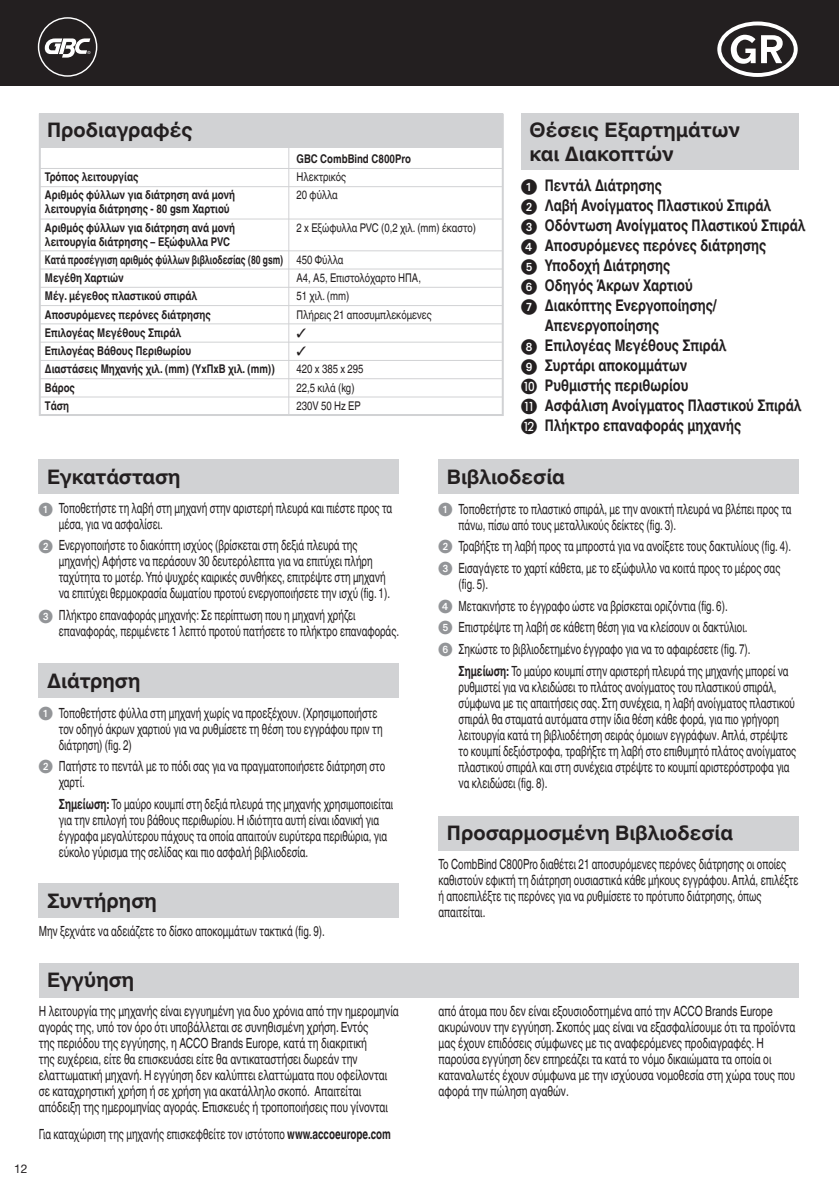
<style>
.page{position:relative;width:839px;height:1191px;background:#fff}
.page>*{position:absolute;margin:0;border:0;box-sizing:border-box;transform-origin:0 0}
.t1{font:700 20px/24px "Helvetica Linotype";color:#231f20}
.t2{font:700 16px "Helvetica Linotype";color:#231f20;scale:.8 1}
.t3{font:14px/16px "Helvetica Linotype";color:#231f20;scale:.7 1}
.t4{font:14px/16px "Helvetica Linotype";color:#231f20;scale:.73 1}
.t5{font:700 12px/18.2px "Helvetica Linotype";color:#231f20;scale:.8 1}
.t6{font:12px/18.2px "Helvetica Linotype";color:#231f20;scale:.8 1}
.t7{font:12px "Helvetica Neue";color:#231f20}
.s1{font-family:"European Pi One";font-weight:400}
.s2{font-family:"European Pi One";color:#939598}
.s3{font-weight:700}
</style>
<div class="page">
<div style="left:0;top:0;width:839px;height:85px;background:#231f20"></div>
<svg style="left:38px;top:17px;width:59px;height:60px"></svg>
<div style="left:521px;top:114px;width:277px;height:56px;background:#d1d2d4"></div>
<div style="left:39px;top:460px;width:360px;height:34px;background:#d1d2d4"></div>
<div style="left:39px;top:664px;width:360px;height:34px;background:#d1d2d4"></div>
<div style="left:439px;top:460px;width:360px;height:34px;background:#d1d2d4"></div>
<div style="left:439px;top:816px;width:360px;height:34px;background:#d1d2d4"></div>
<div style="left:39px;top:884px;width:360px;height:34px;background:#d1d2d4"></div>
<div style="left:39px;top:114px;width:465px;height:302px;border:2px solid #d1d2d4"></div>
<div style="left:39px;top:114px;width:464px;height:34px;background:#d1d2d4"></div>
<hr style="left:288px;top:142px;width:1px;height:273px;background:#d1d2d4">
<hr style="left:40px;top:186px;width:462px;height:1px;background:#d1d2d4">
<hr style="left:40px;top:168px;width:462px;height:1px;background:#d1d2d4">
<hr style="left:40px;top:250px;width:462px;height:1px;background:#d1d2d4">
<hr style="left:40px;top:218px;width:462px;height:1px;background:#d1d2d4">
<hr style="left:40px;top:268px;width:462px;height:1px;background:#d1d2d4">
<hr style="left:40px;top:287px;width:462px;height:1px;background:#d1d2d4">
<hr style="left:40px;top:305px;width:462px;height:1px;background:#d1d2d4">
<hr style="left:40px;top:323px;width:462px;height:1px;background:#d1d2d4">
<hr style="left:40px;top:360px;width:462px;height:1px;background:#d1d2d4">
<hr style="left:40px;top:342px;width:462px;height:1px;background:#d1d2d4">
<hr style="left:40px;top:378px;width:462px;height:1px;background:#d1d2d4">
<hr style="left:40px;top:396px;width:462px;height:1px;background:#d1d2d4">
<div style="left:39px;top:963px;width:760px;height:34px;background:#d1d2d4"></div>
<svg style="left:297px;top:341px;width:9px;height:2px"></svg>
<h1 class="t1" style="left:47px;top:118px;width:147px">Προδιαγραφές</h1>
<p class="t5" style="left:45px;top:168px;width:239px">Τρόπος λειτουργίας<br>Αριθμός φύλλων για διάτρηση ανά μονή</p>
<p class="t5" style="left:45px;top:200px;width:239px">λειτουργία διάτρησης - 80 gsm Χαρτιού<br>Αριθμός φύλλων για διάτρηση ανά μονή</p>
<p class="t5" style="left:45px;top:232px;width:300px">λειτουργία διάτρησης – Εξώφυλλα PVC<br>Κατά προσέγγιση αριθμός φύλλων βιβλιοδεσίας (80 gsm)<br>Μεγέθη Χαρτιών<br>Μέγ. μέγεθος πλαστικού σπιράλ<br>Αποσυρόμενες περόνες διάτρησης<br>Επιλογέας Μεγέθους Σπιράλ<br>Επιλογέας Βάθους Περιθωρίου<br>Διαστάσεις Μηχανής χιλ. (mm) (ΥxΠxΒ χιλ. (mm))<br>Βάρος<br>Τάση</p>
<p class="t5" style="left:296px;top:149px;width:145px">GBC CombBind C800Pro</p>
<p class="t6" style="left:296px;top:168px;width:64px">Ηλεκτρικός<br>20 φύλλα</p>
<p class="t6" style="left:296px;top:218px;width:226px">2 x Εξώφυλλα PVC (0,2 χιλ. (mm) έκαστο)</p>
<p class="t6" style="left:296px;top:250px;width:171px">450 Φύλλα<br>A4, A5, Επιστολόχαρτο ΗΠΑ,<br>51 χιλ. (mm)<br>Πλήρεις 21 αποσυμπλεκόμενες</p>
<p class="t6" style="left:296px;top:360px;width:85px">420 x 385 x 295<br>22,5 κιλά (kg)<br>230V 50 Hz ΕΡ</p>
<h1 class="t1" style="left:530px;top:118px;width:212px">Θέσεις Εξαρτημάτων και Διακοπτών</h1>
<p class="t2" style="left:521px;top:176px;width:177px"><span class="s1">1</span> Πεντάλ Διάτρησης</p>
<p class="t2" style="left:521px;top:196px;width:314px"><span class="s1">2</span> Λαβή Ανοίγματος Πλαστικού Σπιράλ</p>
<p class="t2" style="left:521px;top:216px;width:357px"><span class="s1">3</span> Οδόντωση Ανοίγματος Πλαστικού Σπιράλ</p>
<p class="t2" style="left:521px;top:236px;width:308px"><span class="s1">4</span> Αποσυρόμενες περόνες διάτρησης</p>
<p class="t2" style="left:521px;top:256px;width:188px"><span class="s1">5</span> Υποδοχή Διάτρησης</p>
<p class="t2" style="left:521px;top:276px;width:216px"><span class="s1">6</span> Οδηγός Άκρων Χαρτιού</p>
<p class="t2" style="left:521px;top:296px;width:246px"><span class="s1">7</span> Διακόπτης Ενεργοποίησης/</p>
<p class="t2" style="left:545px;top:316px;width:145px">Απενεργοποίησης</p>
<p class="t2" style="left:521px;top:336px;width:258px"><span class="s1">8</span> Επιλογέας Μεγέθους Σπιράλ</p>
<p class="t2" style="left:521px;top:356px;width:209px"><span class="s1">9</span> Συρτάρι αποκομμάτων</p>
<p class="t2" style="left:521px;top:376px;width:210px"><span class="s1">J</span> Ρυθμιστής περιθωρίου</p>
<p class="t2" style="left:521px;top:396px;width:352px"><span class="s1">K</span> Ασφάλιση Ανοίγματος Πλαστικού Σπιράλ</p>
<p class="t2" style="left:521px;top:416px;width:277px"><span class="s1">L</span> Πλήκτρο επαναφοράς μηχανής</p>
<h1 class="t1" style="left:47px;top:465px;width:135px">Εγκατάσταση</h1>
<p class="t3" style="left:59px;top:500px;width:478px;text-indent:-20px"><span class="s2">1</span> Τοποθετήστε τη λαβή στη μηχανή στην αριστερή πλευρά και πιέστε προς τα μέσα, για να ασφαλίσει.</p>
<p class="t3" style="left:59px;top:537px;width:475px;text-indent:-20px"><span class="s2">2</span> Ενεργοποιήστε το διακόπτη ισχύος (βρίσκεται στη δεξιά πλευρά της μηχανής) Αφήστε να περάσουν 30 δευτερόλεπτα για να επιτύχει πλήρη ταχύτητα το μοτέρ. Υπό ψυχρές καιρικές συνθήκες, επιτρέψτε στη μηχανή να επιτύχει θερμοκρασία δωματίου προτού ενεργοποιήσετε την ισχύ (fig. 1).</p>
<p class="t3" style="left:59px;top:607px;width:488px;text-indent:-20px"><span class="s2">3</span> Πλήκτρο επαναφοράς μηχανής: Σε περίπτωση που η μηχανή χρήζει επαναφοράς, περιμένετε 1 λεπτό προτού πατήσετε το πλήκτρο επαναφοράς.</p>
<h1 class="t1" style="left:47px;top:669px;width:95px">Διάτρηση</h1>
<p class="t3" style="left:59px;top:705px;width:464px;text-indent:-20px"><span class="s2">1</span> Τοποθετήστε φύλλα στη μηχανή χωρίς να προεξέχουν. (Χρησιμοποιήστε τον οδηγό άκρων χαρτιού για να ρυθμίσετε τη θέση του εγγράφου πριν τη διάτρηση) (fig. 2)</p>
<p class="t3" style="left:59px;top:758px;width:468px;text-indent:-20px"><span class="s2">2</span> Πατήστε το πεντάλ με το πόδι σας για να πραγματοποιήσετε διάτρηση στο χαρτί.</p>
<p class="t3" style="left:59px;top:796px;width:479px"><span class="s3">Σημείωση:</span> Το μαύρο κουμπί στη δεξιά πλευρά της μηχανής χρησιμοποιείται για την επιλογή του βάθους περιθωρίου. Η ιδιότητα αυτή είναι ιδανική για έγγραφα μεγαλύτερου πάχους τα οποία απαιτούν ευρύτερα περιθώρια, για εύκολο γύρισμα της σελίδας και πιο ασφαλή βιβλιοδεσία.</p>
<h1 class="t1" style="left:47px;top:889px;width:111px">Συντήρηση</h1>
<p class="t3" style="left:39px;top:923px;width:410px">Μην ξεχνάτε να αδειάζετε το δίσκο αποκομμάτων τακτικά (fig. 9).</p>
<h1 class="t1" style="left:447px;top:465px;width:119px">Βιβλιοδεσία</h1>
<p class="t3" style="left:458px;top:501px;width:477px;text-indent:-20px"><span class="s2">1</span> Τοποθετήστε το πλαστικό σπιράλ, με την ανοικτή πλευρά να βλέπει προς τα πάνω, πίσω από τους μεταλλικούς δείκτες (fig. 3).</p>
<p class="t3" style="left:439px;top:536px;width:505px;line-height:21.6px"><span class="s2">2</span> Τραβήξτε τη λαβή προς τα μπροστά για να ανοίξετε τους δακτυλίους (fig. 4).<br><span class="s2">3</span> Εισαγάγετε το χαρτί κάθετα, με το εξώφυλλο να κοιτά προς το μέρος σας</p>
<p class="t3" style="left:458px;top:576px;width:44px">(fig. 5).</p>
<p class="t3" style="left:439px;top:598px;width:415px"><span class="s2">4</span> Μετακινήστε το έγγραφο ώστε να βρίσκεται οριζόντια (fig. 6).</p>
<p class="t3" style="left:439px;top:619px;width:443px"><span class="s2">5</span> Επιστρέψτε τη λαβή σε κάθετη θέση για να κλείσουν οι δακτύλιοι.</p>
<p class="t3" style="left:439px;top:641px;width:447px"><span class="s2">6</span> Σηκώστε το βιβλιοδετημένο έγγραφο για να το αφαιρέσετε (fig. 7).</p>
<p class="t3" style="left:458px;top:663px;width:473px"><span class="s3">Σημείωση:</span> Το μαύρο κουμπί στην αριστερή πλευρά της μηχανής μπορεί να</p>
<p class="t3" style="left:458px;top:679px;width:484px">ρυθμιστεί για να κλειδώσει το πλάτος ανοίγματος του πλαστικού σπιράλ, σύμφωνα με τις απαιτήσεις σας. Στη συνέχεια, η λαβή ανοίγματος πλαστικού σπιράλ θα σταματά αυτόματα στην ίδια θέση κάθε φορά, για πιο γρήγορη λειτουργία κατά τη βιβλιοδέτηση σειράς όμοιων εγγράφων. Απλά, στρέψτε το κουμπί δεξιόστροφα, τραβήξτε τη λαβή στο επιθυμητό πλάτος ανοίγματος πλαστικού σπιράλ και στη συνέχεια στρέψτε το κουμπί αριστερόστροφα για να κλειδώσει (fig. 8).</p>
<h1 class="t1" style="left:447px;top:821px;width:288px">Προσαρμοσμένη Βιβλιοδεσία</h1>
<p class="t3" style="left:439px;top:856px;width:515px">Το CombBind C800Pro διαθέτει 21 αποσυρόμενες περόνες διάτρησης οι οποίες καθιστούν εφικτή τη διάτρηση ουσιαστικά κάθε μήκους εγγράφου. Απλά, επιλέξτε ή αποεπιλέξτε τις περόνες για να ρυθμίσετε το πρότυπο διάτρησης, όπως απαιτείται.</p>
<p class="t7" style="left:14px;top:1161px;width:15px">12</p>
<h1 class="t1" style="left:47px;top:968px;width:89px">Εγγύηση</h1>
<p class="t4" style="left:39px;top:1003px;width:495px">Η λειτουργία της μηχανής είναι εγγυημένη για δυο χρόνια από την ημερομηνία αγοράς της, υπό τον όρο ότι υποβάλλεται σε συνηθισμένη χρήση. Εντός<br>της περιόδου της εγγύησης, η ACCO Brands Europe, κατά τη διακριτική<br>της ευχέρεια, είτε θα επισκευάσει είτε θα αντικαταστήσει δωρεάν την ελαττωματική μηχανή. Η εγγύηση δεν καλύπτει ελαττώματα που οφείλονται σε καταχρηστική χρήση ή σε χρήση για ακατάλληλο σκοπό. Απαιτείται απόδειξη της ημερομηνίας αγοράς. Επισκευές ή τροποποιήσεις που γίνονται</p>
<p class="t4" style="left:439px;top:1003px;width:490px">από άτομα που δεν είναι εξουσιοδοτημένα από την ACCO Brands Europe ακυρώνουν την εγγύηση. Σκοπός μας είναι να εξασφαλίσουμε ότι τα προϊόντα μας έχουν επιδόσεις σύμφωνες με τις αναφερόμενες προδιαγραφές. Η παρούσα εγγύηση δεν επηρεάζει τα κατά το νόμο δικαιώματα τα οποία οι καταναλωτές έχουν σύμφωνα με την ισχύουσα νομοθεσία στη χώρα τους που αφορά την πώληση αγαθών.</p>
<p class="t3" style="left:39px;top:1126px;width:505px">Για καταχώριση της μηχανής επισκεφθείτε τον ιστότοπο <span class="s3">www.accoeurope.com</span></p>
</div>
